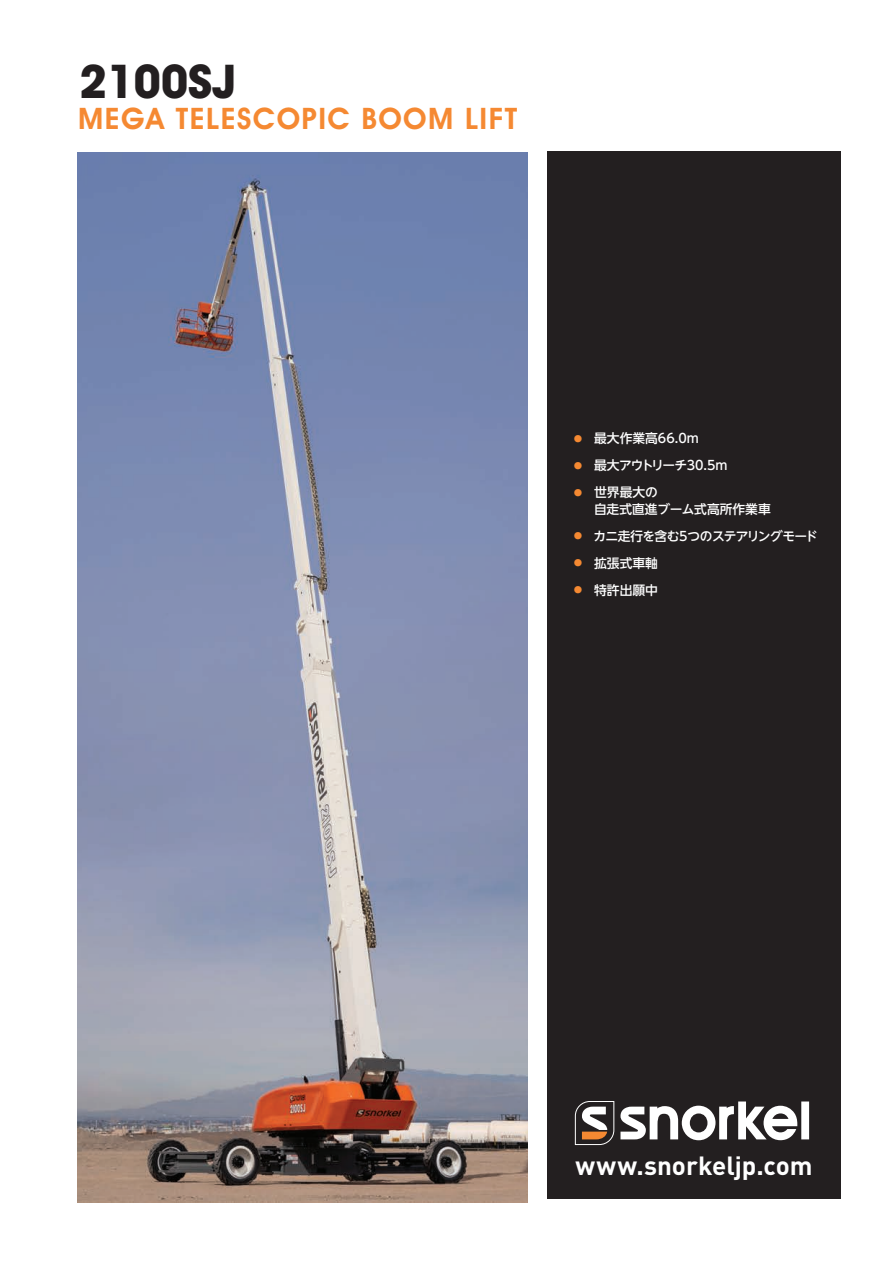
<style>
.page{position:relative;width:893px;height:1263px;background:#fff}
.page>*{position:absolute;margin:0;border:0;box-sizing:border-box;transform-origin:0 0}
.t1{font:700 46.8px "Avant Garde IT Cby BT";letter-spacing:-.015em;color:#231f20}
.t2{font:600 29.7px "Avant Garde IT Cby BT";letter-spacing:.05em;color:#f58932}
.t3{font:700 25.95px "DIN";color:#fff}
.t4{font:700 21px/27px "Frutiger";color:#f58932;text-align:justify}
.t5{font:500 12.75px/27px "UD Shin Go NT Pr 6";letter-spacing:-.005em;color:#fff}
</style>
<div class="page">
<img style="left:77px;top:152px;width:451px;height:1050px">
<div style="left:547px;top:152px;width:294px;height:1047px;background:#231f20"></div>
<div style="left:801px;top:1101px;width:8px;height:38px;background:#fff"></div>
<svg style="left:620px;top:1101px;width:177px;height:39px"></svg>
<svg style="left:575px;top:1101px;width:39px;height:44px"></svg>
<h1 class="t1" style="left:79px;top:53px;width:158px">2100SJ</h1>
<h2 class="t2" style="left:78px;top:101px;width:440px">MEGA TELESCOPIC BOOM LIFT</h2>
<h3 class="t4" style="left:573px;top:424px;width:12px">• • •</h3>
<h3 class="t4" style="left:573px;top:522px;width:12px">• • •</h3>
<p class="t5" style="left:594px;top:424px;width:135px">最大作業高66.0m<br>最大アウトリーチ30.5m世界最大の</p>
<p class="t5" style="left:593px;top:495px;width:226px">自走式直進ブーム式高所作業車<br>カニ走行を含む5つのステアリングモード拡張式車軸<br>特許出願中</p>
<h3 class="t3" style="left:575px;top:1148px;width:239px">www.snorkeljp.com</h3>
</div>
